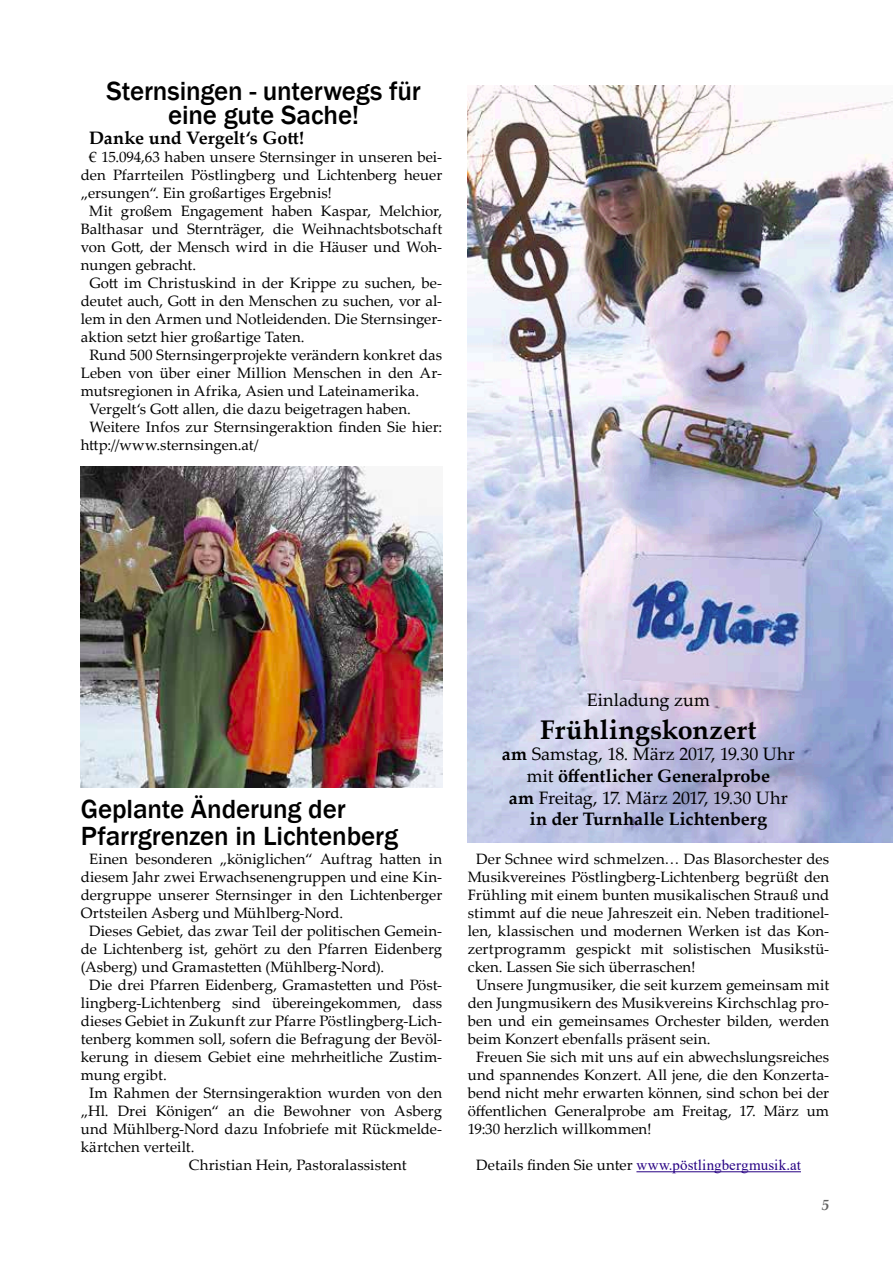
<style>
.page{position:relative;width:893px;height:1263px;background:#fff}
.page>*{position:absolute;margin:0;border:0;box-sizing:border-box;transform-origin:0 0}
.t1{font:500 27px/27px "Franklin Gothic";letter-spacing:-.005em;color:#000}
.t2{font:700 27px "Palatino Linotype";letter-spacing:.01em;color:#000}
.t3{font:18px/21.6px "Palatino Linotype";letter-spacing:-.01em;color:#000;text-align:center}
.t4{font:700 18px "Palatino Linotype";color:#000}
.t5{font:15px "Palatino Linotype";color:#000}
.t6{font:15px "Times New Roman";letter-spacing:.01em;color:#270083}
.t7{font:italic 700 15px "Palatino Linotype";color:#636362}
.s1{font-weight:700}
.s2{font-family:"Palatino Linotype";color:#000}
</style>
<div class="page">
<img style="left:81px;top:466px;width:361px;height:321px">
<img style="left:468px;top:85px;width:425px;height:757px">
<hr style="left:636px;top:1171px;width:165px;height:1px;background:#270083">
<h1 class="t1" style="left:107px;top:79px;width:316px;line-height:24px;text-align:center">Sternsingen - unterwegs für eine gute Sache!</h1>
<p class="t4" style="left:89px;top:125px;width:216px">Danke und Vergelt‘s Gott!</p>
<p class="t5" style="left:89px;top:146px;width:354px">€ 15.094,63 haben unsere Sternsinger in unseren bei-</p>
<p class="t5" style="left:81px;top:164px;width:363px">den Pfarrteilen Pöstlingberg und Lichtenberg heuer</p>
<p class="t5" style="left:81px;top:182px;width:253px">„ersungen“. Ein großartiges Ergebnis!</p>
<p class="t5" style="left:89px;top:200px;width:354px">Mit großem Engagement haben Kaspar, Melchior,</p>
<p class="t5" style="left:81px;top:218px;width:363px">Balthasar und Sternträger, die Weihnachtsbotschaft</p>
<p class="t5" style="left:81px;top:236px;width:363px">von Gott, der Mensch wird in die Häuser und Woh-</p>
<p class="t5" style="left:81px;top:254px;width:117px">nungen gebracht.</p>
<p class="t5" style="left:89px;top:272px;width:354px">Gott im Christuskind in der Krippe zu suchen, be-</p>
<p class="t5" style="left:81px;top:290px;width:363px">deutet auch, Gott in den Menschen zu suchen, vor al-</p>
<p class="t5" style="left:81px;top:308px;width:363px">lem in den Armen und Notleidenden. Die Sternsinger-</p>
<p class="t5" style="left:81px;top:326px;width:225px">aktion setzt hier großartige Taten.</p>
<p class="t5" style="left:89px;top:344px;width:354px">Rund 500 Sternsingerprojekte verändern konkret das</p>
<p class="t5" style="left:81px;top:362px;width:363px">Leben von über einer Million Menschen in den Ar-</p>
<p class="t5" style="left:81px;top:380px;width:340px">mutsregionen in Afrika, Asien und Lateinamerika.</p>
<p class="t5" style="left:89px;top:398px;width:323px">Vergelt‘s Gott allen, die dazu beigetragen haben.</p>
<p class="t5" style="left:89px;top:416px;width:354px">Weitere Infos zur Sternsingeraktion finden Sie hier:</p>
<p class="t5" style="left:81px;top:434px;width:179px">http://www.sternsingen.at/</p>
<h1 class="t1" style="left:81px;top:795px;width:319px">Geplante Änderung der<br>Pfarrgrenzen in Lichtenberg</h1>
<p class="t5" style="left:89px;top:848px;width:354px">Einen besonderen „königlichen“ Auftrag hatten in</p>
<p class="t5" style="left:81px;top:866px;width:363px">diesem Jahr zwei Erwachsenengruppen und eine Kin-</p>
<p class="t5" style="left:81px;top:884px;width:363px">dergruppe unserer Sternsinger in den Lichtenberger</p>
<p class="t5" style="left:81px;top:902px;width:264px">Ortsteilen Asberg und Mühlberg-Nord.</p>
<p class="t5" style="left:89px;top:920px;width:354px">Dieses Gebiet, das zwar Teil der politischen Gemein-</p>
<p class="t5" style="left:81px;top:938px;width:363px">de Lichtenberg ist, gehört zu den Pfarren Eidenberg</p>
<p class="t5" style="left:81px;top:956px;width:305px">(Asberg) und Gramastetten (Mühlberg-Nord).</p>
<p class="t5" style="left:89px;top:974px;width:354px">Die drei Pfarren Eidenberg, Gramastetten und Pöst-</p>
<p class="t5" style="left:81px;top:992px;width:363px">lingberg-Lichtenberg sind übereingekommen, dass</p>
<p class="t5" style="left:81px;top:1010px;width:363px">dieses Gebiet in Zukunft zur Pfarre Pöstlingberg-Lich-</p>
<p class="t5" style="left:81px;top:1028px;width:363px">tenberg kommen soll, sofern die Befragung der Bevöl-</p>
<p class="t5" style="left:81px;top:1046px;width:363px">kerung in diesem Gebiet eine mehrheitliche Zustim-</p>
<p class="t5" style="left:81px;top:1064px;width:88px">mung ergibt.</p>
<p class="t5" style="left:89px;top:1082px;width:354px">Im Rahmen der Sternsingeraktion wurden von den</p>
<p class="t5" style="left:81px;top:1100px;width:363px">„Hl. Drei Königen“ an die Bewohner von Asberg</p>
<p class="t5" style="left:81px;top:1118px;width:363px">und Mühlberg-Nord dazu Infobriefe mit Rückmelde-</p>
<p class="t5" style="left:81px;top:1136px;width:115px">kärtchen verteilt.</p>
<p class="t5" style="left:189px;top:1154px;width:219px">Christian Hein, Pastoralassistent</p>
<p class="t3" style="left:587px;top:689px;width:125px">Einladung zum</p>
<h1 class="t2" style="left:540px;top:710px;width:218px">Frühlingskonzert</h1>
<p class="t3" style="left:502px;top:743px;width:295px"><span class="s1">am</span> Samstag, 18. März 2017, 19.30 Uhr mit <span class="s1">öffentlicher Generalprobe<br>am</span> Freitag, 17. März 2017, 19.30 Uhr <span class="s1">in der Turnhalle Lichtenberg</span></p>
<p class="t5" style="left:476px;top:848px;width:354px">Der Schnee wird schmelzen… Das Blasorchester des</p>
<p class="t5" style="left:468px;top:866px;width:363px">Musikvereines Pöstlingberg-Lichtenberg begrüßt den</p>
<p class="t5" style="left:468px;top:884px;width:363px">Frühling mit einem bunten musikalischen Strauß und</p>
<p class="t5" style="left:468px;top:902px;width:363px">stimmt auf die neue Jahreszeit ein. Neben traditionel-</p>
<p class="t5" style="left:468px;top:920px;width:363px">len, klassischen und modernen Werken ist das Kon-</p>
<p class="t5" style="left:468px;top:938px;width:363px">zertprogramm gespickt mit solistischen Musikstü-</p>
<p class="t5" style="left:468px;top:956px;width:229px">cken. Lassen Sie sich überraschen!</p>
<p class="t5" style="left:476px;top:974px;width:354px">Unsere Jungmusiker, die seit kurzem gemeinsam mit</p>
<p class="t5" style="left:468px;top:992px;width:363px">den Jungmusikern des Musikvereins Kirchschlag pro-</p>
<p class="t5" style="left:468px;top:1010px;width:363px">ben und ein gemeinsames Orchester bilden, werden</p>
<p class="t5" style="left:468px;top:1028px;width:244px">beim Konzert ebenfalls präsent sein.</p>
<p class="t5" style="left:476px;top:1046px;width:354px">Freuen Sie sich mit uns auf ein abwechslungsreiches</p>
<p class="t5" style="left:468px;top:1064px;width:363px">und spannendes Konzert. All jene, die den Konzerta-</p>
<p class="t5" style="left:468px;top:1082px;width:363px">bend nicht mehr erwarten können, sind schon bei der</p>
<p class="t5" style="left:468px;top:1100px;width:363px">öffentlichen Generalprobe am Freitag, 17. März um</p>
<p class="t5" style="left:468px;top:1118px;width:185px">19:30 herzlich willkommen!</p>
<p class="t6" style="left:476px;top:1154px;width:326px"><span class="s2">Details finden Sie unter</span> www.pöstlingbergmusik.at</p>
<p class="t7" style="left:822px;top:1194px;width:9px">5</p>
</div>
